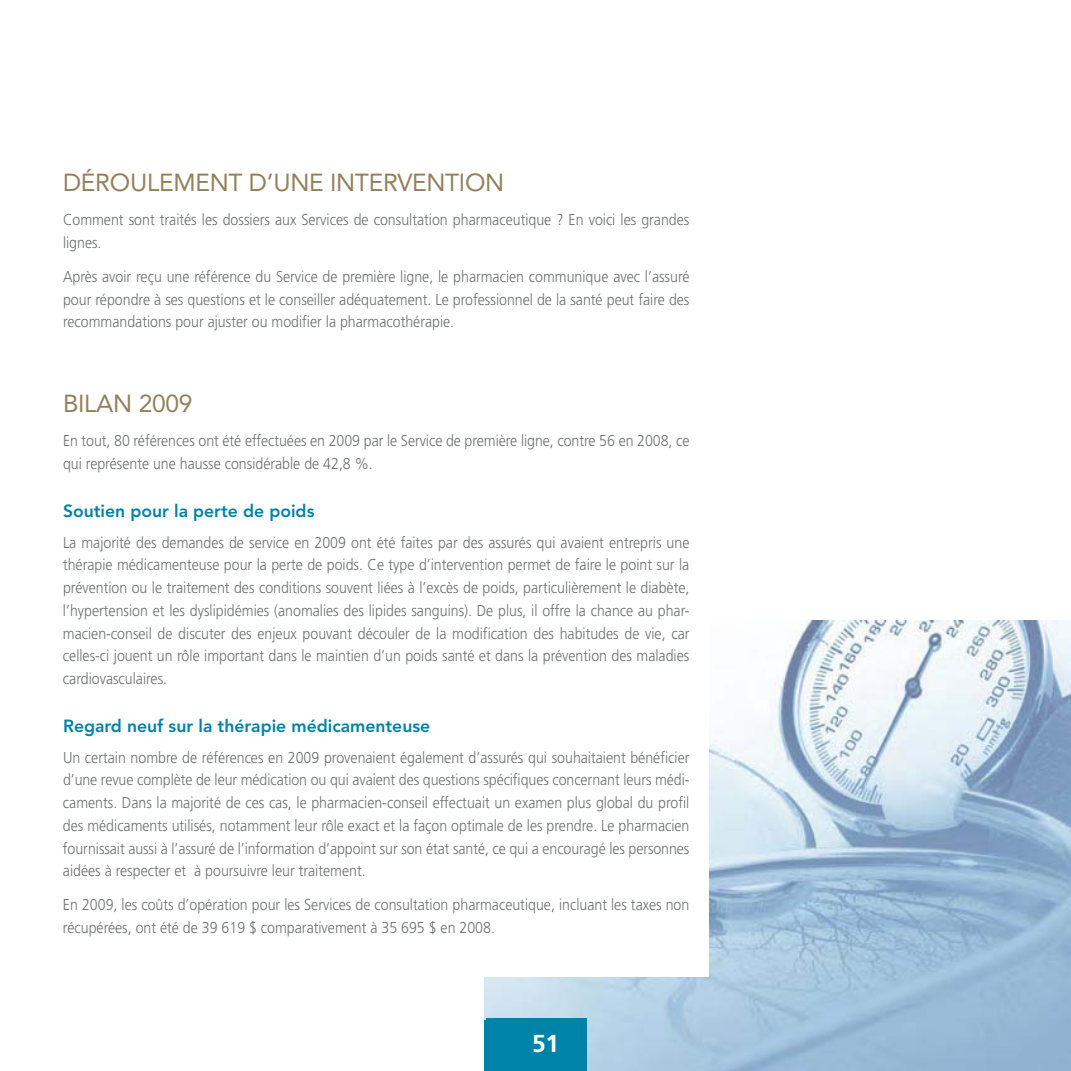
<style>
.page{position:relative;width:1071px;height:1071px;background:#fff}
.page>*{position:absolute;margin:0;border:0;box-sizing:border-box;transform-origin:0 0}
.t1{font:24.5px "Avenir";letter-spacing:-.01em;color:#947f5b}
.t2{font:700 24.5px "Frutiger LT Std";color:#fff}
.t3{font:800 17.5px "Avenir";color:#0083a9}
.t4{font:300 15.75px/22.8px "Frutiger LT Std";color:#6d6f71;scale:.9 1}
</style>
<div class="page">
<img style="left:485px;top:621px;width:586px;height:450px">
<div style="left:47px;top:63px;width:662px;height:913px;background:#fff"></div>
<div style="left:486px;top:1018px;width:101px;height:53px;background:#0083a9"></div>
<h1 class="t1" style="left:63px;top:168px;width:443px">DÉROULEMENT D’UNE INTERVENTION</h1>
<p class="t4" style="left:63px;top:209px;width:698px">Comment sont traités les dossiers aux Services de consultation pharmaceutique ? En voici les grandes lignes.</p>
<p class="t4" style="left:63px;top:265px;width:698px;text-align:justify">Après avoir reçu une référence du Service de première ligne, le pharmacien communique avec l’assuré pour répondre à ses questions et le conseiller adéquatement. Le professionnel de la santé peut faire des recommandations pour ajuster ou modifier la pharmacothérapie.</p>
<h1 class="t1" style="left:63px;top:389px;width:131px">BILAN 2009</h1>
<p class="t4" style="left:63px;top:430px;width:698px">En tout, 80 références ont été effectuées en 2009 par le Service de première ligne, contre 56 en 2008, ce qui représente une hausse considérable de 42,8 %.</p>
<p class="t3" style="left:63px;top:501px;width:253px">Soutien pour la perte de poids</p>
<p class="t4" style="left:63px;top:531px;width:698px;text-align:justify">La majorité des demandes de service en 2009 ont été faites par des assurés qui avaient entrepris une thérapie médicamenteuse pour la perte de poids. Ce type d’intervention permet de faire le point sur la prévention ou le traitement des conditions souvent liées à l’excès de poids, particulièrement le diabète, l’hypertension et les dyslipidémies (anomalies des lipides sanguins). De plus, il offre la chance au phar&shy;macien-conseil de discuter des enjeux pouvant découler de la modification des habitudes de vie, car celles-ci jouent un rôle important dans le maintien d’un poids santé et dans la prévention des maladies cardiovasculaires.</p>
<p class="t3" style="left:63px;top:716px;width:369px">Regard neuf sur la thérapie médicamenteuse</p>
<p class="t4" style="left:63px;top:746px;width:698px;text-align:justify">Un certain nombre de références en 2009 provenaient également d’assurés qui souhaitaient bénéficier d’une revue complète de leur médication ou qui avaient des questions spécifiques concernant leurs médi&shy;caments. Dans la majorité de ces cas, le pharmacien-conseil effectuait un examen plus global du profil des médicaments utilisés, notamment leur rôle exact et la façon optimale de les prendre. Le pharmacien fournissait aussi à l’assuré de l’information d’appoint sur son état santé, ce qui a encouragé les personnes aidées à respecter et à poursuivre leur traitement.</p>
<p class="t4" style="left:63px;top:894px;width:698px">En 2009, les coûts d’opération pour les Services de consultation pharmaceutique, incluant les taxes non récupérées, ont été de 39 619 $ comparativement à 35 695 $ en 2008.</p>
<h1 class="t2" style="left:532px;top:1029px;width:29px">51</h1>
</div>
